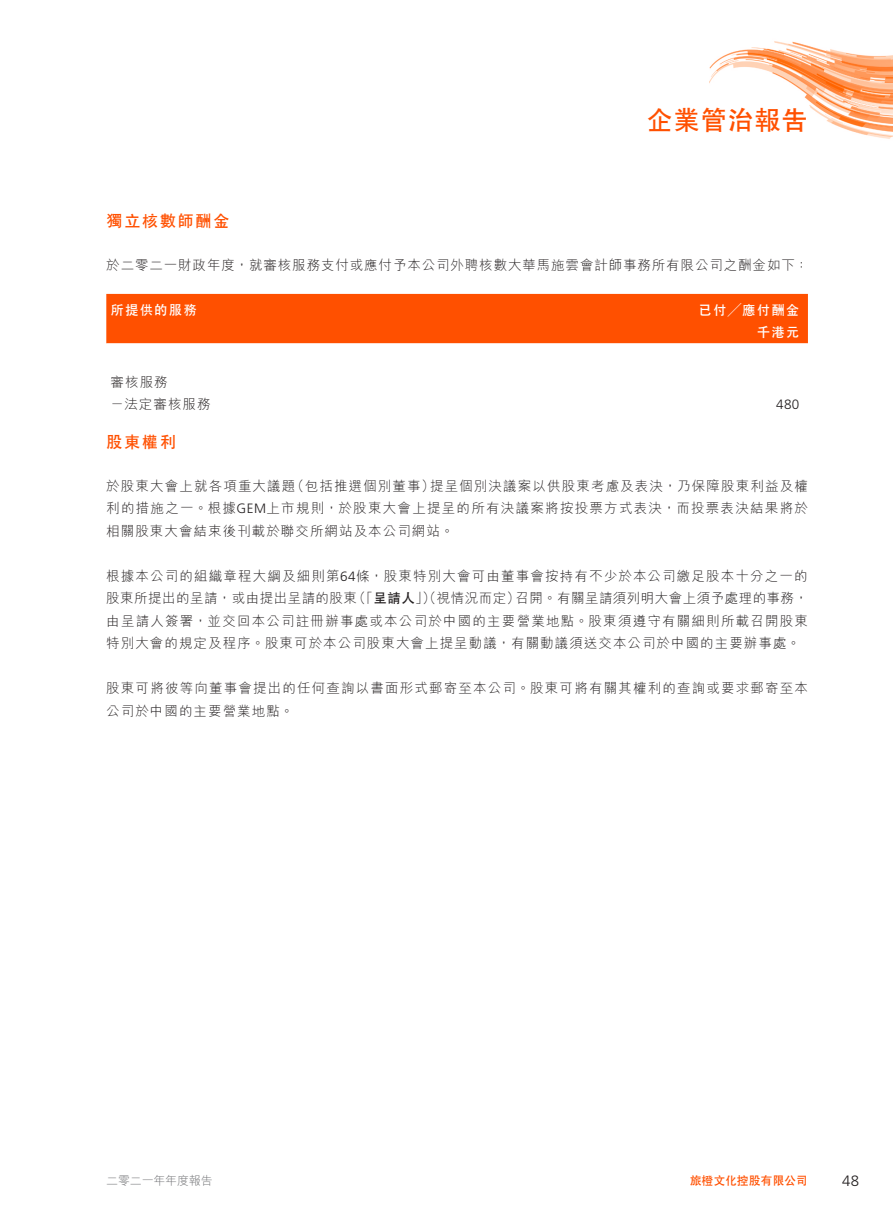
<style>
.page{position:relative;width:893px;height:1212px;background:#fff}
.page>*{position:absolute;margin:0;border:0;box-sizing:border-box;transform-origin:0 0}
.t1{font:700 27px "C Hei 2 HK";color:#ff5000}
._01_H1{font:700 16.5px "C Hei 2 HK";letter-spacing:.08em;color:#ff5000}
.t2{font:300 15px "Frutiger LT Std";color:#231f20}
._00_txt{font:300 13.5px/22.5px "M Hei HK";letter-spacing:.08em;color:#231f20;text-align:justify}
._50_Table_txt{font:700 13.5px "C Hei 2 HK";letter-spacing:.08em;color:#fff}
._50_Table_txt-2{font:300 13.5px "M Hei HK";letter-spacing:.08em;color:#231f20}
._50_Table_txt-3{font:300 13.5px "Frutiger LT Std";color:#231f20}
.t3{font:700 12px "C Hei 2 HK";letter-spacing:-.015em;color:#ff5000}
.t4{font:300 12px "M Hei HK";letter-spacing:-.015em;color:#6c6d70}
.s1{font-family:"Frutiger LT Std"}
.s2{font-family:"C Hei 2 HK";font-weight:700}
</style>
<div class="page">
<img style="left:709px;top:41px;width:184px;height:98px">
<div style="left:106px;top:294px;width:702px;height:49px;background:#ff5000"></div>
<svg style="left:106px;top:343px;width:702px;height:1px"></svg>
<h1 class="t1" style="left:646px;top:101px;width:163px">企業管治報告</h1>
<p class="_01_H1" style="left:106px;top:209px;width:125px">獨立核數師酬金</p>
<p class="_00_txt" style="left:106px;top:253px;width:703px">於二零二一財政年度，就審核服務支付或應付予本公司外聘核數大華馬施雲會計師事務所有限公司之酬金如下：</p>
<p class="_50_Table_txt" style="left:111px;top:300px;width:88px">所提供的服務</p>
<p class="_50_Table_txt" style="left:699px;top:300px;width:102px">已付╱應付酬金</p>
<p class="_50_Table_txt" style="left:757px;top:322px;width:44px">千港元</p>
<p class="_50_Table_txt-2" style="left:111px;top:372px;width:59px">審核服務</p>
<p class="_50_Table_txt-2" style="left:111px;top:395px;width:102px">－法定審核服務</p>
<p class="_50_Table_txt-3" style="left:776px;top:397px;width:25px">480</p>
<p class="_01_H1" style="left:106px;top:430px;width:71px">股東權利</p>
<p class="_00_txt" style="left:106px;top:474px;width:703px">於股東大會上就各項重大議題（包括推選個別董事）提呈個別決議案以供股東考慮及表決，乃保障股東利益及權利的措施之一。根據<span class="s1">GEM</span>上市規則，於股東大會上提呈的所有決議案將按投票方式表決，而投票表決結果將於相關股東大會結束後刊載於聯交所網站及本公司網站。</p>
<p class="_00_txt" style="left:106px;top:564px;width:703px">根據本公司的組織章程大綱及細則第<span class="s1">64</span>條，股東特別大會可由董事會按持有不少於本公司繳足股本十分之一的股東所提出的呈請，或由提出呈請的股東（「<span class="s2">呈請人</span>」）（視情況而定）召開。有關呈請須列明大會上須予處理的事務，由呈請人簽署，並交回本公司註冊辦事處或本公司於中國的主要營業地點。股東須遵守有關細則所載召開股東特別大會的規定及程序。股東可於本公司股東大會上提呈動議，有關動議須送交本公司於中國的主要辦事處。</p>
<p class="_00_txt" style="left:106px;top:676px;width:703px">股東可將彼等向董事會提出的任何查詢以書面形式郵寄至本公司。股東可將有關其權利的查詢或要求郵寄至本公司於中國的主要營業地點。</p>
<p class="t4" style="left:106px;top:1172px;width:108px">二零二一年年度報告</p>
<p class="t3" style="left:690px;top:1172px;width:120px">旅橙文化控股有限公司</p>
<p class="t2" style="left:842px;top:1172px;width:19px">48</p>
</div>
